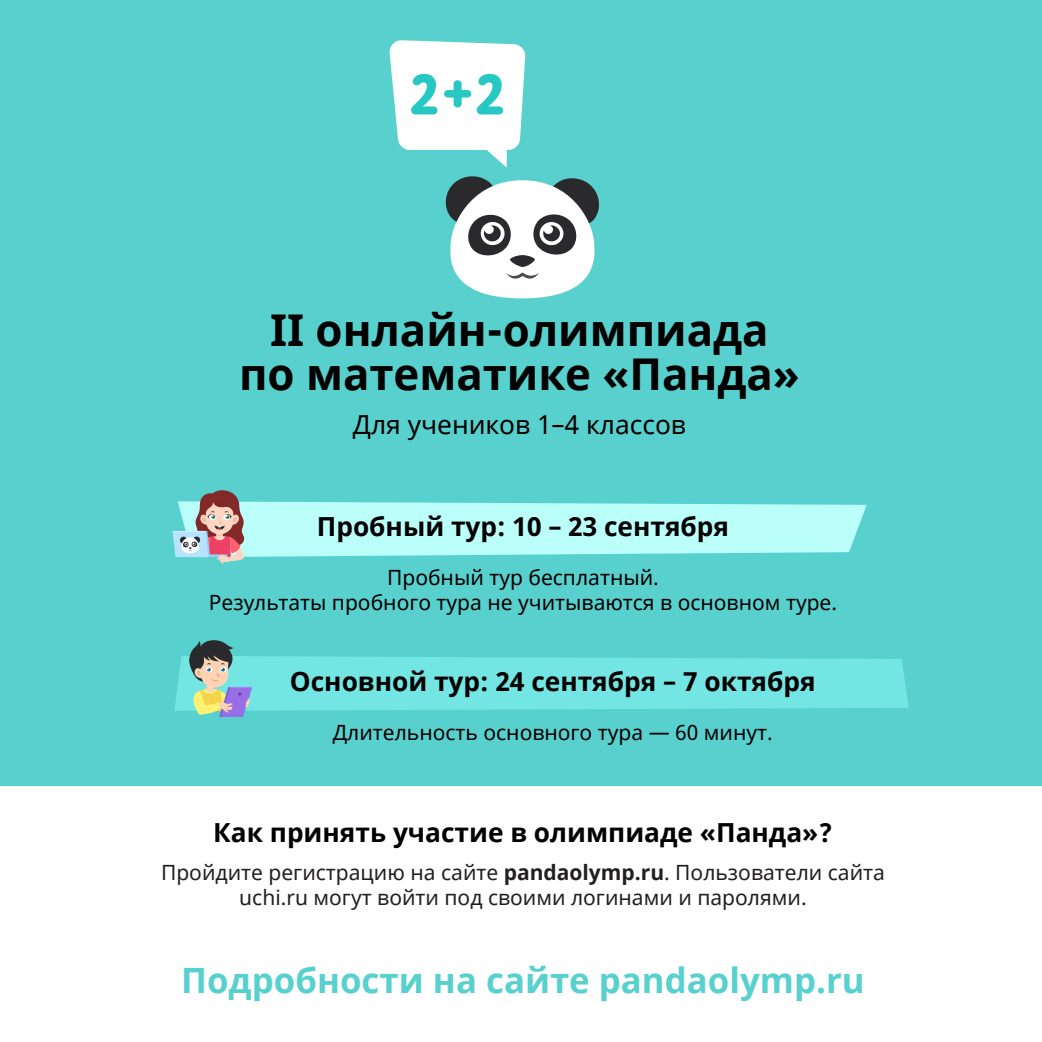
<style>
.page{position:relative;width:1042px;height:1042px;background:#fff}
.page>*{position:absolute;margin:0;border:0;box-sizing:border-box;transform-origin:0 0}
.t1{font:700 43.75px/43.8px "Noto Sans";color:#000;text-align:center}
.t2{font:700 34.82px "Noto Sans";color:#58d1ce}
.t3{font:700 26.25px "Noto Sans";color:#000}
.t4{font:26.25px "Noto Sans";color:#000}
.t5{font:21px/24.5px "Noto Sans";color:#000;text-align:center}
.t6{font:21px/25.2px "Noto Sans";color:#231f20;text-align:center}
.s1{font-weight:700}
</style>
<div class="page">
<div style="left:0;top:0;width:1041px;height:785px;background:#58d1ce"></div>
<svg style="left:172px;top:490px;width:694px;height:74px"></svg>
<svg style="left:174px;top:640px;width:734px;height:77px"></svg>
<svg style="left:445px;top:176px;width:154px;height:122px"></svg>
<svg style="left:389px;top:40px;width:136px;height:128px"></svg>
<h1 class="t1" style="left:239px;top:309px;width:562px">II онлайн-олимпиада по математике «Панда»</h1>
<p class="t4" style="left:353px;top:406px;width:334px">Для учеников 1–4 классов</p>
<p class="t3" style="left:317px;top:508px;width:413px">Пробный тур: 10 – 23 сентября</p>
<p class="t5" style="left:209px;top:566px;width:629px">Пробный тур бесплатный.<br>Результаты пробного тура не учитываются в основном туре.</p>
<p class="t3" style="left:290px;top:662px;width:527px">Основной тур: 24 сентября – 7 октября</p>
<p class="t5" style="left:333px;top:720px;width:441px">Длительность основного тура — 60 минут.</p>
<p class="t3" style="left:213px;top:813px;width:620px">Как принять участие в олимпиаде «Панда»?</p>
<p class="t6" style="left:161px;top:860px;width:725px">Пройдите регистрацию на сайте <span class="s1">pandaolymp.ru</span>. Пользователи сайта uchi.ru могут войти под своими логинами и паролями.</p>
<h2 class="t2" style="left:181px;top:955px;width:685px">Подробности на сайте pandaolymp.ru</h2>
</div>
